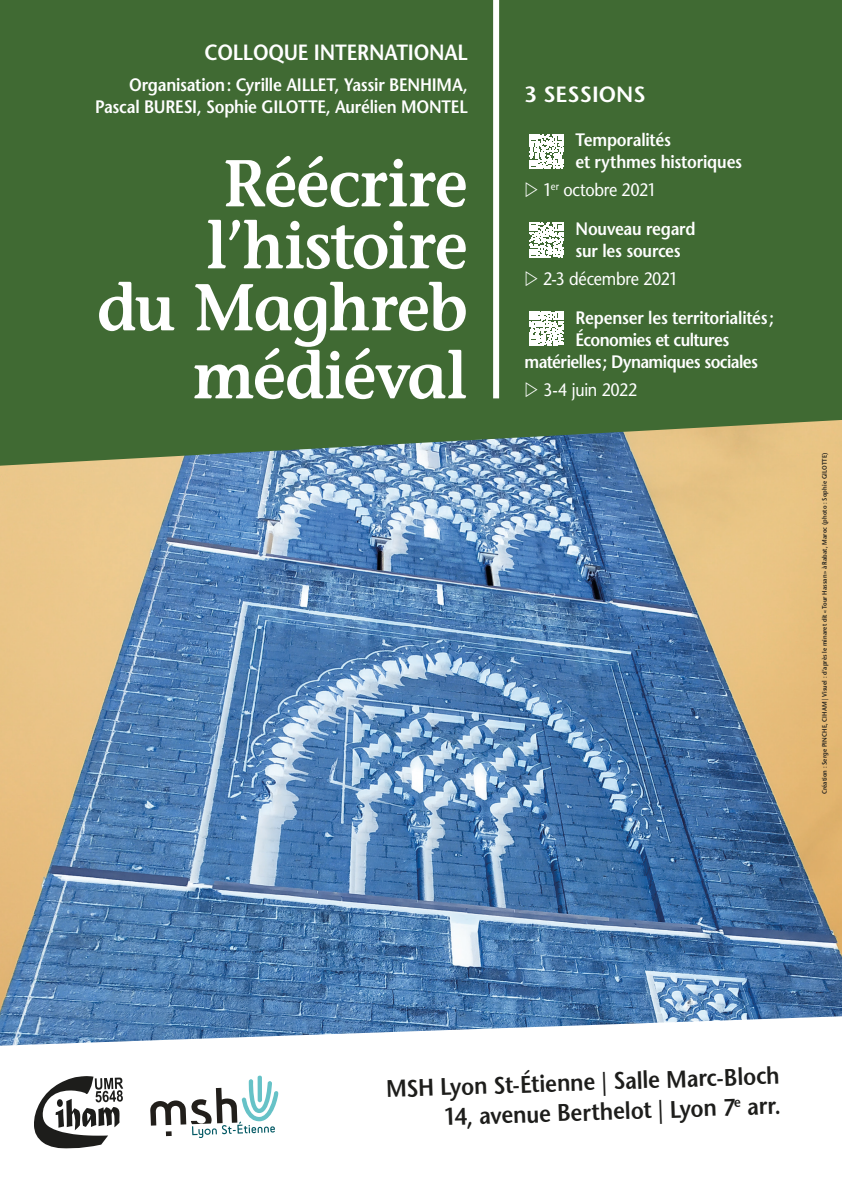
<style>
.page{position:relative;width:842px;height:1191px;background:#fff}
.page>*{position:absolute;margin:0;border:0;box-sizing:border-box;transform-origin:0 0}
.t1{font:600 66px/62px "Stone Informal Std";letter-spacing:-.015em;color:#fff;text-align:right;scale:.95 1}
.t2{font:600 24px/30px "Stone Sans Std";color:#1d1d1b;text-align:right;scale:.9 1}
.t3{font:600 22px "Stone Sans Std";letter-spacing:-.01em;color:#fff;scale:.9 1}
.t4{font:600 22px "Stone Sans Std";letter-spacing:-.01em;color:#fff}
.t5{font:600 18px/22px "Stone Sans Std";letter-spacing:-.015em;color:#fff;scale:.9 1}
.t6{font:600 18px "Stone Sans Std";letter-spacing:-.035em;color:#fff;scale:.9 1}
.t7{font:500 18px/27.6px "Stone Sans Std";letter-spacing:-.02em;color:#fff;text-align:right;scale:.9 1}
.t8{font:600 6.4px "Stone Sans Std";letter-spacing:.02em;color:#1d1d1b;scale:.9 1}
.s1{font-weight:500}
.s2{font-weight:600}
</style>
<div class="page">
<img style="left:0;top:466px;width:842px;height:550px">
<svg style="left:0;top:1016px;width:842px;height:133px"></svg>
<svg style="left:34px;top:1076px;width:89px;height:72px"></svg>
<svg style="left:150px;top:1075px;width:129px;height:63px"></svg>
<div style="left:0;top:0;width:842px;height:466px;background:#406a33"></div>
<div style="left:493px;top:0;width:6px;height:398px;background:#fff"></div>
<svg style="left:529px;top:134px;width:35px;height:35px"></svg>
<svg style="left:529px;top:223px;width:35px;height:34px"></svg>
<svg style="left:529px;top:311px;width:35px;height:35px"></svg>
<svg style="left:526px;top:182px;width:11px;height:15px"></svg>
<svg style="left:526px;top:271px;width:11px;height:15px"></svg>
<svg style="left:526px;top:381px;width:11px;height:15px"></svg>
<p class="t3" style="left:204px;top:39px;width:294px">COLLOQUE INTERNATIONAL</p>
<p class="t5" style="left:95px;top:73px;width:416px;text-align:right">Organisation: Cyrille AILLET, Yassir BENHIMA,<br>Pascal BURESI, Sophie GILOTTE, Aurélien MONTEL</p>
<p class="t1" style="left:97px;top:152px;width:392px">Réécrire l’histoire<br>du Maghreb</p>
<p class="t1" style="left:193px;top:344px;width:291px">médiéval</p>
<p class="t4" style="left:524px;top:81px;width:123px">3 SESSIONS</p>
<p class="t5" style="left:575px;top:129px;width:187px">Temporalités<br>et rythmes historiques</p>
<p class="t5" style="left:575px;top:170px;width:135px;line-height:39px;text-indent:-32px"><span class="s1">1</span><sup>er</sup> <span class="s1">octobre 2021<br></span>Nouveau regard</p>
<p class="t7" style="left:543px;top:237px;width:155px"><span class="s2">sur les sources<br></span>2-3 décembre 2021</p>
<p class="t5" style="left:575px;top:306px;width:222px">Repenser les territorialités;</p>
<p class="t6" style="left:575px;top:329px;width:172px">Économies et cultures</p>
<p class="t6" style="left:524px;top:351px;width:261px">matérielles; Dynamiques sociales</p>
<p class="t7" style="left:543px;top:375px;width:106px">3-4 juin 2022</p>
<p class="t8" style="left:821px;top:794px;width:381px;rotate:-90deg">Création : Serge PINCHE, CIHAM | Visuel : d’après le minaret dit «Tour Hassan» à Rabat, Maroc (photo : Sophie GILOTTE)</p>
<p class="t2" style="left:386px;top:1074px;width:439px;rotate:-2deg">MSH Lyon St-Étienne | Salle Marc-Bloch<br>14, avenue Berthelot | Lyon 7<sup>e</sup> arr.</p>
</div>
